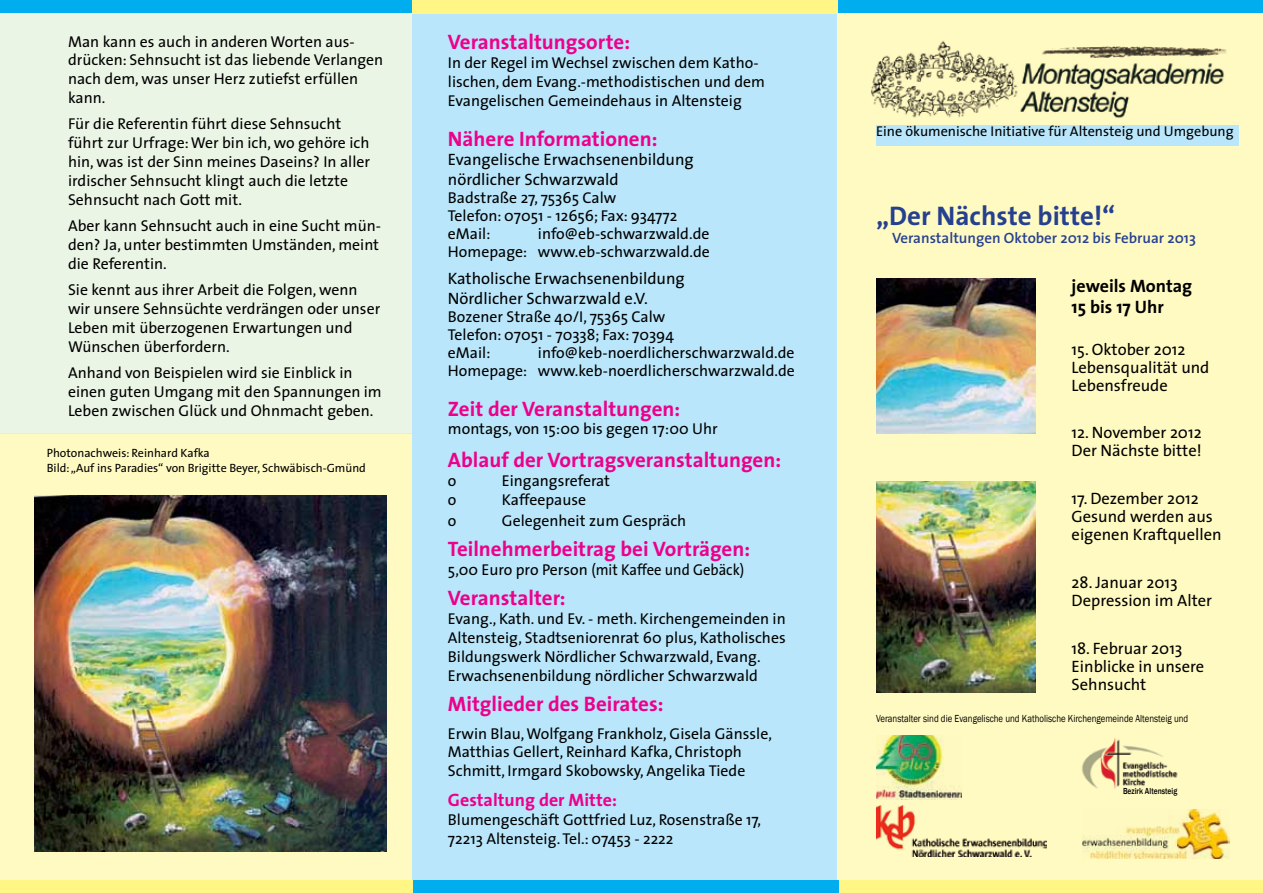
<style>
.page{position:relative;width:1263px;height:893px;background:#fff}
.page>*{position:absolute;margin:0;border:0;box-sizing:border-box;transform-origin:0 0}
.t1{font:700 27px "The Sans";color:#25408f}
.t2{font:700 21px "The Sans";color:#ec008c}
.t3{font:700 18px/21.6px "The Sans";color:#000}
.t4{font:700 18px "The Sans";color:#ec008c}
.t5{font:16.5px/18px "The Sans";color:#000}
.t6{font:15.75px/18.9px "The Sans";color:#000}
.t7{font:600 15px "The Sans";color:#25408f}
.t8{font:14.25px "The Sans";color:#000}
.t9{font:12px/14.4px "The Sans";color:#000}
.t10{font:10.5px "Franklin Gothic";color:#000;scale:.84 1}
.t11{font:500 9px "Franklin Gothic";color:#000;scale:.84 1}
</style>
<div class="page">
<div style="left:0;top:434px;width:413px;height:446px;background:#fffac2"></div>
<div style="left:0;top:0;width:412px;height:434px;background:#ebf5e6"></div>
<div style="left:412px;top:5px;width:426px;height:888px;background:#b9e6fa"></div>
<div style="left:838px;top:0;width:425px;height:893px;background:#fffac2"></div>
<div style="left:876px;top:125px;width:362px;height:21px;background:#b9e6fa"></div>
<div style="left:0;top:0;width:1263px;height:12px;background:#00aeef"></div>
<div style="left:412px;top:0;width:426px;height:13px;background:#fff685"></div>
<div style="left:0;top:880px;width:1263px;height:13px;background:#fff685"></div>
<div style="left:413px;top:880px;width:425px;height:13px;background:#00aeef"></div>
<img style="left:1082px;top:809px;width:147px;height:49px">
<img style="left:1082px;top:738px;width:96px;height:51px">
<img style="left:876px;top:805px;width:170px;height:52px">
<img style="left:876px;top:735px;width:86px;height:64px">
<img style="left:871px;top:41px;width:356px;height:77px">
<img style="left:876px;top:482px;width:159px;height:210px">
<img style="left:876px;top:279px;width:159px;height:155px">
<img style="left:34px;top:433px;width:353px;height:419px">
<p class="t6" style="left:68px;top:31px;width:317px">Man kann es auch in anderen Worten aus&shy;drücken: Sehnsucht ist das liebende Verlangen nach dem, was unser Herz zutiefst erfüllen kann.</p>
<p class="t6" style="left:68px;top:114px;width:303px">Für die Referentin führt diese Sehnsucht führt zur Urfrage: Wer bin ich, wo gehöre ich hin, was ist der Sinn meines Daseins? In aller irdischer Sehnsucht klingt auch die letzte Sehnsucht nach Gott mit.</p>
<p class="t6" style="left:68px;top:216px;width:314px">Aber kann Sehnsucht auch in eine Sucht mün&shy;den? Ja, unter bestimmten Umständen, meint die Referentin.</p>
<p class="t6" style="left:68px;top:280px;width:314px">Sie kennt aus ihrer Arbeit die Folgen, wenn wir unsere Sehnsüchte verdrängen oder unser Leben mit überzogenen Erwartungen und Wünschen überfordern.</p>
<p class="t6" style="left:68px;top:363px;width:315px">Anhand von Beispielen wird sie Einblick in einen guten Umgang mit den Spannungen im<br>Leben zwischen Glück und Ohnmacht geben.</p>
<p class="t9" style="left:47px;top:446px;width:321px">Photonachweis: Reinhard Kafka<br>Bild: „Auf ins Paradies“ von Brigitte Beyer, Schwäbisch-Gmünd</p>
<h2 class="t2" style="left:448px;top:25px;width:184px">Veranstaltungsorte:</h2>
<p class="t6" style="left:448px;top:53px;width:319px">In der Regel im Wechsel zwischen dem Katho&shy;lischen, dem Evang.-methodistischen und dem<br>Evangelischen Gemeindehaus in Altensteig</p>
<h2 class="t2" style="left:448px;top:121px;width:211px">Nähere Informationen:</h2>
<p class="t5" style="left:448px;top:149px;width:247px;line-height:19.8px">Evangelische Erwachsenenbildung nördlicher Schwarzwald</p>
<p class="t6" style="left:448px;top:188px;width:231px;line-height:18px">Badstraße 27, 75365 Calw<br>Telefon: 07051 - 12656; Fax: 934772 eMail:</p>
<p class="t6" style="left:448px;top:224px;width:263px;line-height:18px;text-align:right">info@eb-schwarzwald.de<br>Homepage: www.eb-schwarzwald.de</p>
<p class="t5" style="left:448px;top:268px;width:238px;line-height:19.8px">Katholische Erwachsenenbildung<br>Nördlicher Schwarzwald e.V.</p>
<p class="t6" style="left:448px;top:307px;width:228px;line-height:18px">Bozener Straße 40/I, 75365 Calw<br>Telefon: 07051 - 70338; Fax: 70394 eMail:</p>
<p class="t6" style="left:448px;top:343px;width:348px;line-height:18px;text-align:right">info@keb-noerdlicherschwarzwald.de<br>Homepage: www.keb-noerdlicherschwarzwald.de</p>
<h2 class="t2" style="left:448px;top:391px;width:234px">Zeit der Veranstaltungen:</h2>
<p class="t6" style="left:448px;top:419px;width:271px">montags, von 15:00 bis gegen 17:00 Uhr</p>
<h2 class="t2" style="left:448px;top:442px;width:335px">Ablauf der Vortragsveranstaltungen:</h2>
<p class="t6" style="left:448px;top:470px;width:10px">o</p>
<p class="t6" style="left:502px;top:470px;width:110px">Eingangsreferat</p>
<p class="t6" style="left:448px;top:489px;width:10px">o</p>
<p class="t6" style="left:502px;top:489px;width:86px">Kaffeepause</p>
<p class="t6" style="left:448px;top:511px;width:10px">o</p>
<p class="t6" style="left:502px;top:511px;width:186px">Gelegenheit zum Gespräch</p>
<h2 class="t2" style="left:448px;top:532px;width:304px">Teilnehmerbeitrag bei Vorträgen:</h2>
<p class="t6" style="left:448px;top:560px;width:298px">5,00 Euro pro Person (mit Kaffee und Gebäck)</p>
<h2 class="t2" style="left:448px;top:581px;width:119px">Veranstalter:</h2>
<p class="t6" style="left:448px;top:609px;width:339px">Evang., Kath. und Ev. - meth. Kirchengemeinden in Altensteig, Stadtseniorenrat 60 plus, Katholisches Bildungswerk Nördlicher Schwarzwald, Evang.<br>Erwachsenenbildung nördlicher Schwarzwald</p>
<h2 class="t2" style="left:448px;top:686px;width:217px">Mitglieder des Beirates:</h2>
<p class="t6" style="left:448px;top:723px;width:325px">Erwin Blau, Wolfgang Frankholz, Gisela Gänssle,<br>Matthias Gellert, Reinhard Kafka, Christoph<br>Schmitt, Irmgard Skobowsky, Angelika Tiede</p>
<p class="t4" style="left:448px;top:785px;width:171px">Gestaltung der Mitte:</p>
<p class="t6" style="left:448px;top:810px;width:315px">Blumengeschäft Gottfried Luz, Rosenstraße 17,<br>72213 Altensteig. Tel.: 07453 - 2222</p>
<p class="t8" style="left:876px;top:119px;width:359px">Eine ökumenische Initiative für Altensteig und Umgebung</p>
<h1 class="t1" style="left:876px;top:193px;width:241px">„Der Nächste bitte!“</h1>
<p class="t7" style="left:892px;top:225px;width:305px">Veranstaltungen Oktober 2012 bis Februar 2013</p>
<p class="t3" style="left:1071px;top:274px;width:122px">jeweils Montag<br>15 bis 17 Uhr</p>
<p class="t5" style="left:1071px;top:339px;width:139px">15. Oktober 2012<br>Lebensqualität und<br>Lebensfreude</p>
<p class="t5" style="left:1071px;top:423px;width:132px">12. November 2012<br>Der Nächste bitte!</p>
<p class="t5" style="left:1071px;top:489px;width:151px">17. Dezember 2012<br>Gesund werden aus eigenen Kraftquellen</p>
<p class="t5" style="left:1071px;top:573px;width:142px">28. Januar 2013<br>Depression im Alter</p>
<p class="t5" style="left:1071px;top:639px;width:134px">18. Februar 2013<br>Einblicke in unsere<br>Sehnsucht</p>
<p class="t10" style="left:876px;top:712px;width:373px">Veranstalter sind die Evangelische und Katholische Kirchengemeinde Altensteig und</p>
<p class="t11" style="left:1123px;top:785px;width:66px">Bezirk Altensteig</p>
</div>
